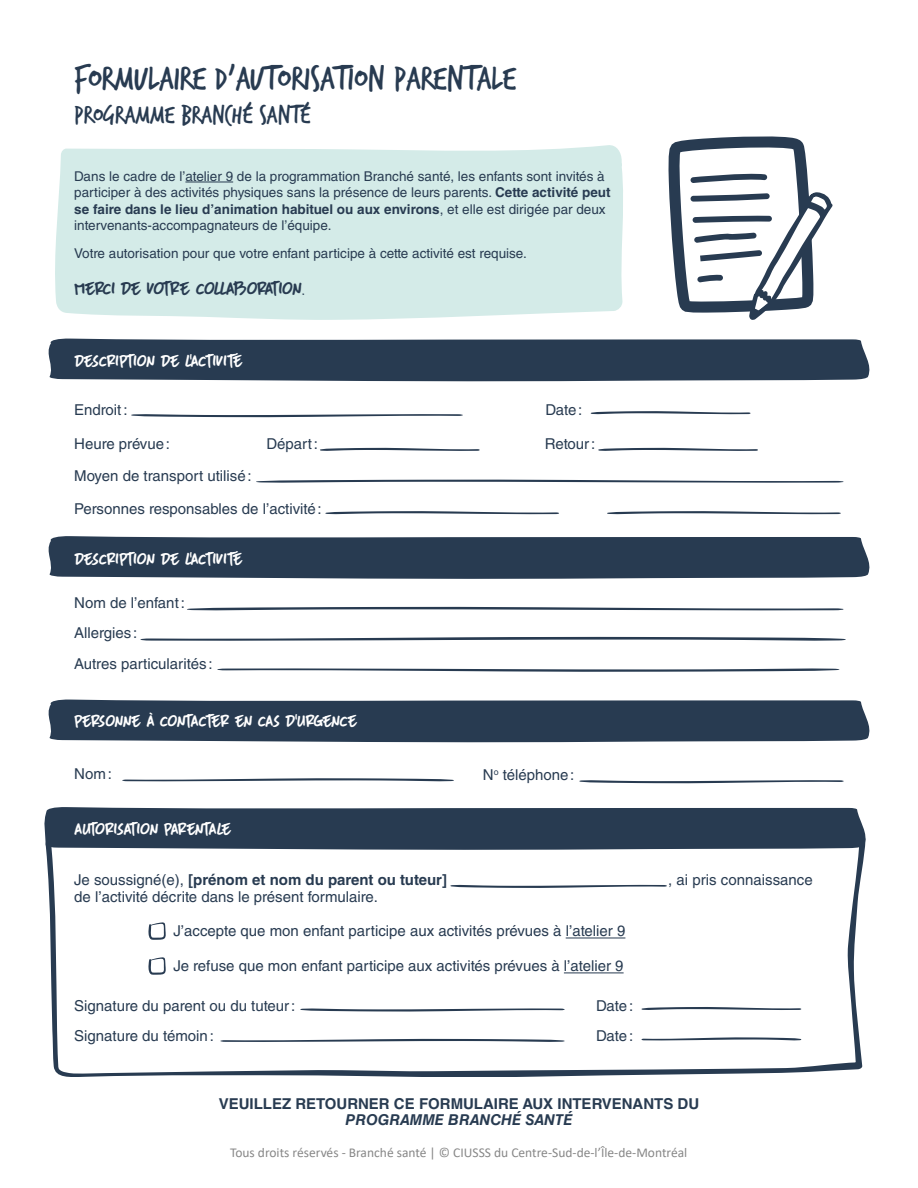
<style>
.page{position:relative;width:918px;height:1188px;background:#fff}
.page>*{position:absolute;margin:0;border:0;box-sizing:border-box;transform-origin:0 0}
.t1{font:36px "Trash Hand";color:#283b51}
.t2{font:27px "Trash Hand";color:#283b51}
.t3{font:19.5px "DK More Or Less";letter-spacing:-.065em;color:#283b51}
.t4{font:18px "DK More Or Less";letter-spacing:-.05em;color:#fff}
.t5{font:18px "DK More Or Less";letter-spacing:-.03em;color:#fff}
.t6{font:15px/31.2px "Helvetica LT Std";color:#283b51}
.t7{font:700 15px "Helvetica LT Std";color:#283b51}
.t8{font:italic 700 15px "Helvetica LT Std";color:#283b51}
.t9{font:15px/30.5px "Helvetica LT Std";letter-spacing:-.02em;color:#283b51}
.t10{font:13.5px/16.5px "Helvetica LT Std";color:#283b51}
.t11{font:13.5px "Calibri";color:#878787}
.s1{font-weight:700}
.s2{font-weight:400}
</style>
<div class="page">
<div style="left:45px;top:807px;width:820px;height:25px;background:#283b51"></div>
<svg style="left:45px;top:832px;width:820px;height:245px"></svg>
<div style="left:55px;top:145px;width:568px;height:175px;background:#d4ebe8"></div>
<hr style="left:185px;top:182px;width:48px;height:1px;background:#283b51">
<hr style="left:566px;top:938px;width:59px;height:1px;background:#283b51">
<hr style="left:564px;top:973px;width:60px;height:1px;background:#283b51">
<svg style="left:48px;top:338px;width:822px;height:43px;background:#34465b"></svg>
<svg style="left:48px;top:536px;width:822px;height:43px;background:#34465a"></svg>
<svg style="left:48px;top:699px;width:822px;height:43px;background:#34465b"></svg>
<svg style="left:131px;top:414px;width:332px;height:3px"></svg>
<svg style="left:122px;top:778px;width:332px;height:4px"></svg>
<svg style="left:219px;top:1039px;width:347px;height:3px"></svg>
<svg style="left:579px;top:780px;width:265px;height:3px"></svg>
<svg style="left:299px;top:1008px;width:267px;height:4px"></svg>
<svg style="left:449px;top:885px;width:219px;height:3px"></svg>
<svg style="left:256px;top:480px;width:588px;height:3px"></svg>
<svg style="left:187px;top:607px;width:657px;height:4px"></svg>
<svg style="left:140px;top:637px;width:706px;height:4px"></svg>
<svg style="left:217px;top:668px;width:623px;height:4px"></svg>
<svg style="left:668px;top:136px;width:165px;height:184px"></svg>
<svg style="left:590px;top:411px;width:161px;height:3px"></svg>
<svg style="left:598px;top:448px;width:160px;height:3px"></svg>
<svg style="left:320px;top:448px;width:160px;height:3px"></svg>
<svg style="left:325px;top:511px;width:234px;height:3px"></svg>
<svg style="left:607px;top:511px;width:234px;height:3px"></svg>
<svg style="left:148px;top:922px;width:18px;height:18px"></svg>
<svg style="left:148px;top:957px;width:18px;height:18px"></svg>
<svg style="left:641px;top:1007px;width:161px;height:3px"></svg>
<svg style="left:641px;top:1037px;width:161px;height:4px"></svg>
<h1 class="t1" style="left:74px;top:61px;width:443px">FORMULAIRE D’AUTORISATION PARENTALE</h1>
<h2 class="t2" style="left:74px;top:102px;width:238px">PROGRAMME BRANCHÉ SANTÉ</h2>
<p class="t10" style="left:74px;top:168px;width:538px">Dans le cadre de l’atelier 9 de la programmation Branché santé, les enfants sont invités à participer à des activités physiques sans la présence de leurs parents. <span class="s1">Cette activité peut se faire dans le lieu d’animation habituel ou aux environs</span>, et elle est dirigée par deux intervenants-accompagnateurs de l’équipe.</p>
<p class="t10" style="left:74px;top:245px;width:454px">Votre autorisation pour que votre enfant participe à cette activité est requise.</p>
<h3 class="t3" style="left:74px;top:277px;width:232px">MERCI DE VOTRE COLLABORATION.</h3>
<p class="t5" style="left:74px;top:350px;width:170px">DESCRIPTION DE L’ACTIVITÉ</p>
<p class="t6" style="left:74px;top:394px;width:55px">Endroit:</p>
<p class="t6" style="left:74px;top:428px;width:97px">Heure prévue:</p>
<p class="t6" style="left:266px;top:428px;width:53px">Départ:</p>
<p class="t6" style="left:545px;top:428px;width:52px">Retour:</p>
<p class="t6" style="left:545px;top:394px;width:39px">Date:</p>
<p class="t6" style="left:74px;top:460px;width:179px">Moyen de transport utilisé:</p>
<p class="t6" style="left:74px;top:493px;width:249px">Personnes responsables de l’activité:</p>
<p class="t5" style="left:74px;top:548px;width:170px">DESCRIPTION DE L’ACTIVITÉ</p>
<p class="t6" style="left:74px;top:587px;width:112px">Nom de l’enfant:</p>
<p class="t6" style="left:74px;top:617px;width:140px">Allergies :<br>Autres particularités :</p>
<p class="t4" style="left:74px;top:711px;width:285px">PERSONNE À CONTACTER EN CAS D’URGENCE</p>
<p class="t6" style="left:74px;top:758px;width:39px">Nom:</p>
<p class="t4" style="left:74px;top:819px;width:159px">AUTORISATION PARENTALE</p>
<p class="t6" style="left:483px;top:759px;width:93px">N<sup>o</sup> téléphone:</p>
<p class="t7" style="left:74px;top:871px;width:374px"><span class="s2">Je soussigné(e),</span> [prénom et nom du parent ou tuteur]</p>
<p class="t6" style="left:668px;top:864px;width:146px">, ai pris connaissance</p>
<p class="t6" style="left:74px;top:881px;width:305px">de l’activité décrite dans le présent formulaire.</p>
<p class="t6" style="left:173px;top:916px;width:454px">J’accepte que mon enfant participe aux activités prévues à l’atelier 9</p>
<p class="t6" style="left:173px;top:951px;width:452px">Je refuse que mon enfant participe aux activités prévues à l’atelier 9</p>
<p class="t6" style="left:74px;top:990px;width:223px">Signature du parent ou du tuteur:</p>
<p class="t6" style="left:74px;top:1020px;width:141px">Signature du témoin:</p>
<p class="t9" style="left:596px;top:990px;width:39px">Date:<br>Date:</p>
<p class="t7" style="left:219px;top:1094px;width:482px">VEUILLEZ RETOURNER CE FORMULAIRE AUX INTERVENANTS DU</p>
<p class="t8" style="left:345px;top:1111px;width:229px">PROGRAMME BRANCHÉ SANTÉ</p>
<p class="t11" style="left:230px;top:1143px;width:459px">Tous droits réservés - Branché santé | © CIUSSS du Centre-Sud-de-l’Île-de-Montréal</p>
</div>
